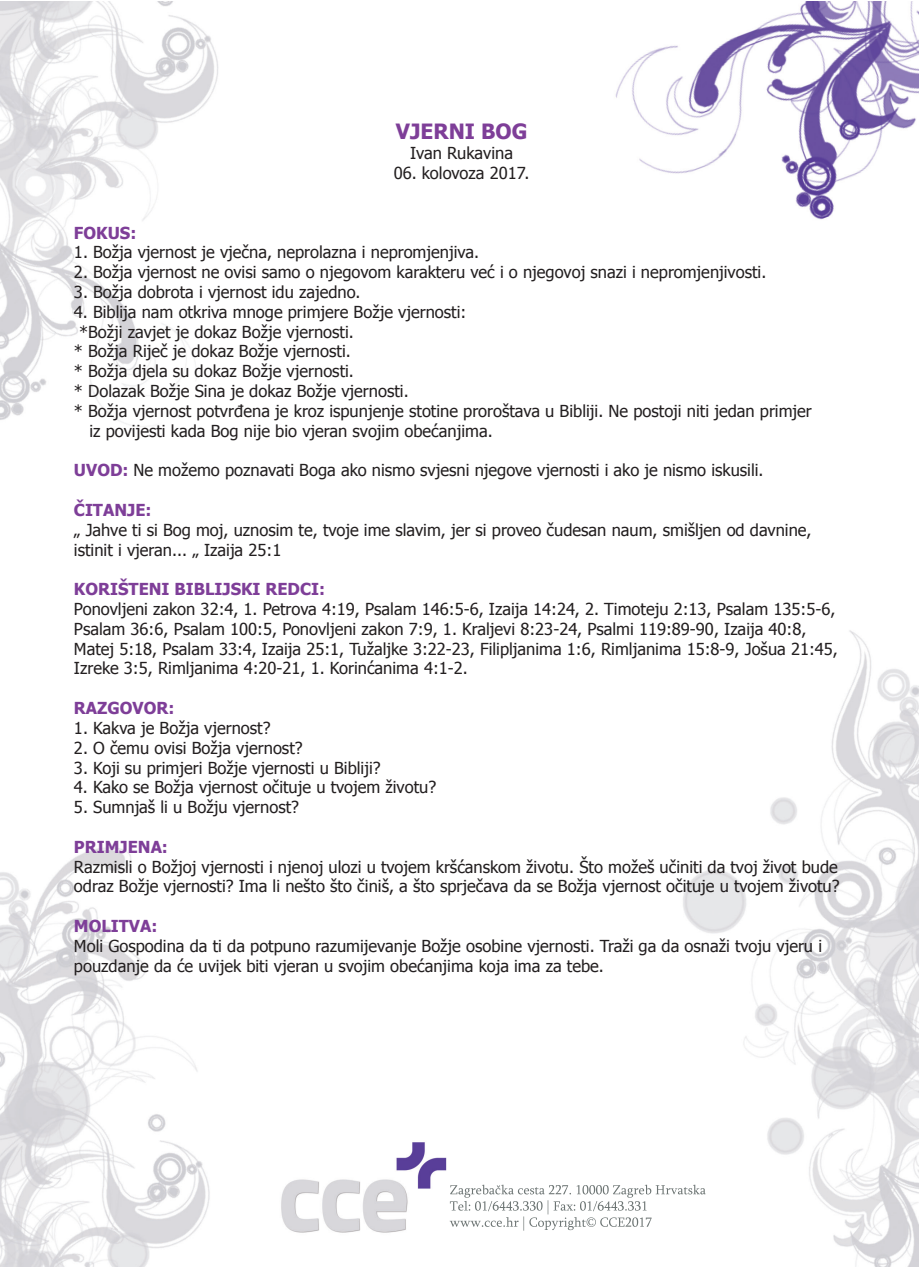
<style>
.page{position:relative;width:919px;height:1268px;background:#fff}
.page>*{position:absolute;margin:0;border:0;box-sizing:border-box;transform-origin:0 0}
.t1{font:700 21px "Tahoma";color:#7e3e98}
.t2{font:16.5px/19.8px "Tahoma";color:#231f20}
.t3{font:700 16.5px "Tahoma";color:#7e3e98}
.s1{font-weight:700;color:#7e3e98}
</style>
<div class="page">
<img style="left:0;top:1px;width:918px;height:1265px">
<img style="left:482px;top:1184px;width:169px;height:10px">
<img style="left:655px;top:1184px;width:47px;height:10px">
<img style="left:464px;top:1199px;width:175px;height:15px">
<svg style="left:642px;top:1200px;width:4px;height:10px"></svg>
<img style="left:484px;top:1216px;width:34px;height:10px">
<img style="left:523px;top:1216px;width:115px;height:14px">
<p class="t1" style="left:396px;top:117px;width:133px">VJERNI BOG</p>
<p class="t2" style="left:410px;top:143px;width:104px">Ivan Rukavina</p>
<p class="t2" style="left:393px;top:162px;width:137px">06. kolovoza 2017.</p>
<p class="t3" style="left:74px;top:221px;width:64px">FOKUS:</p>
<p class="t2" style="left:74px;top:242px;width:406px">1. Božja vjernost je vječna, neprolazna i nepromjenjiva.</p>
<p class="t2" style="left:74px;top:261px;width:693px">2. Božja vjernost ne ovisi samo o njegovom karakteru već i o njegovoj snazi i nepromjenjivosti.</p>
<p class="t2" style="left:74px;top:281px;width:288px">3. Božja dobrota i vjernost idu zajedno.</p>
<p class="t2" style="left:74px;top:301px;width:394px">4. Biblija nam otkriva mnoge primjere Božje vjernosti:</p>
<p class="t2" style="left:79px;top:321px;width:276px">*Božji zavjet je dokaz Božje vjernosti.</p>
<p class="t2" style="left:74px;top:341px;width:278px">* Božja Riječ je dokaz Božje vjernosti.</p>
<p class="t2" style="left:74px;top:360px;width:281px">* Božja djela su dokaz Božje vjernosti.</p>
<p class="t2" style="left:74px;top:380px;width:336px">* Dolazak Božje Sina je dokaz Božje vjernosti.</p>
<p class="t2" style="left:74px;top:400px;width:739px">* Božja vjernost potvrđena je kroz ispunjenje stotine proroštava u Bibliji. Ne postoji niti jedan primjer</p>
<p class="t2" style="left:89px;top:420px;width:404px">iz povijesti kada Bog nije bio vjeran svojim obećanjima.</p>
<p class="t2" style="left:74px;top:459px;width:691px"><span class="s1">UVOD:</span> Ne možemo poznavati Boga ako nismo svjesni njegove vjernosti i ako je nismo iskusili.</p>
<p class="t3" style="left:74px;top:498px;width:79px">ČITANJE:</p>
<p class="t2" style="left:74px;top:519px;width:739px">„ Jahve ti si Bog moj, uznosim te, tvoje ime slavim, jer si proveo čudesan naum, smišljen od davnine, istinit i vjeran... „ Izaija 25:1</p>
<p class="t3" style="left:74px;top:577px;width:252px">KORIŠTENI BIBLIJSKI REDCI:</p>
<p class="t2" style="left:74px;top:598px;width:765px">Ponovljeni zakon 32:4, 1. Petrova 4:19, Psalam 146:5-6, Izaija 14:24, 2. Timoteju 2:13, Psalam 135:5-6, Psalam 36:6, Psalam 100:5, Ponovljeni zakon 7:9, 1. Kraljevi 8:23-24, Psalmi 119:89-90, Izaija 40:8, Matej 5:18, Psalam 33:4, Izaija 25:1, Tužaljke 3:22-23, Filipljanima 1:6, Rimljanima 15:8-9, Jošua 21:45, Izreke 3:5, Rimljanima 4:20-21, 1. Korinćanima 4:1-2.</p>
<p class="t3" style="left:74px;top:696px;width:102px">RAZGOVOR:</p>
<p class="t2" style="left:74px;top:717px;width:198px">1. Kakva je Božja vjernost?</p>
<p class="t2" style="left:74px;top:737px;width:230px">2. O čemu ovisi Božja vjernost?</p>
<p class="t2" style="left:74px;top:756px;width:308px">3. Koji su primjeri Božje vjernosti u Bibliji?</p>
<p class="t2" style="left:74px;top:776px;width:364px">4. Kako se Božja vjernost očituje u tvojem životu?</p>
<p class="t2" style="left:74px;top:796px;width:226px">5. Sumnjaš li u Božju vjernost?</p>
<p class="t3" style="left:74px;top:835px;width:95px">PRIMJENA:</p>
<p class="t2" style="left:74px;top:855px;width:767px">Razmisli o Božjoj vjernosti i njenoj ulozi u tvojem kršćanskom životu. Što možeš učiniti da tvoj život bude odraz Božje vjernosti? Ima li nešto što činiš, a što sprječava da se Božja vjernost očituje u tvojem životu?</p>
<p class="t3" style="left:74px;top:914px;width:85px">MOLITVA:</p>
<p class="t2" style="left:74px;top:935px;width:749px">Moli Gospodina da ti da potpuno razumijevanje Božje osobine vjernosti. Traži ga da osnaži tvoju vjeru i pouzdanje da će uvijek biti vjeran u svojim obećanjima koja ima za tebe.</p>
</div>
